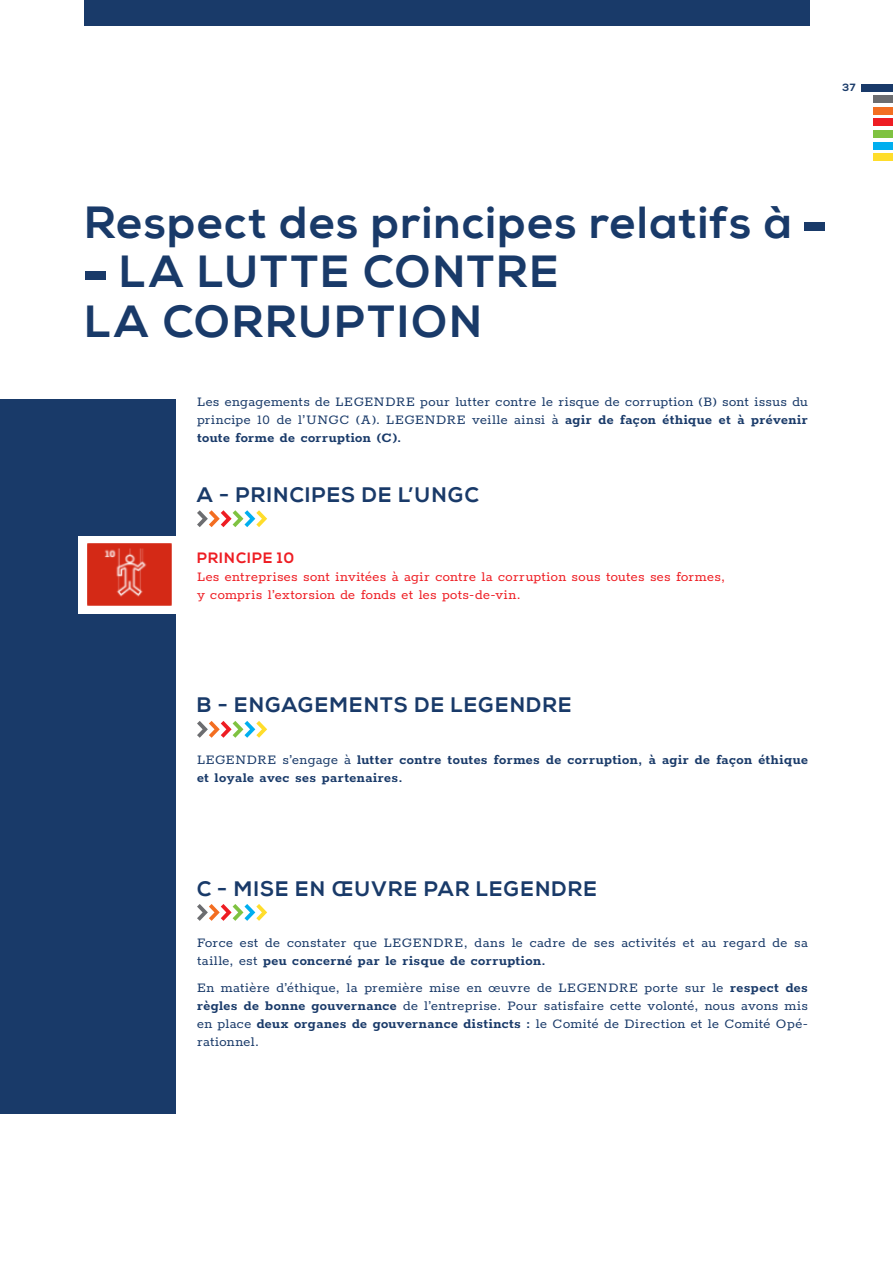
<style>
.page{position:relative;width:893px;height:1263px;background:#fff}
.page>*{position:absolute;margin:0;border:0;box-sizing:border-box;transform-origin:0 0}
.t1{font:700 45px "Nexa";letter-spacing:.04em;color:#193a69}
.t2{font:700 45px "Nexa";letter-spacing:.06em;color:#193a69}
.t3{font:700 21px "Nexa";letter-spacing:.07em;color:#193a69}
.t4{font:15px/18px "Rokkitt";letter-spacing:.025em;color:#193a69;text-align:justify}
.t5{font:15px/18px "Rokkitt";letter-spacing:.02em;color:#ee1d23}
.t6{font:700 15px/18px "Rokkitt";letter-spacing:.03em;color:#193a69}
.t7{font:700 15px "Nexa";letter-spacing:.07em;color:#ee1d23}
.t8{font:700 10.5px "Nexa";color:#193a69}
.s1{font-weight:700}
.s2{font-weight:400}
</style>
<div class="page">
<div style="left:0;top:400px;width:176px;height:714px;background:#193a69"></div>
<div style="left:78px;top:536px;width:113px;height:78px;background:#fff"></div>
<svg style="left:197px;top:510px;width:70px;height:17px"></svg>
<svg style="left:197px;top:721px;width:70px;height:17px"></svg>
<svg style="left:197px;top:904px;width:70px;height:17px"></svg>
<div style="left:804px;top:222px;width:21px;height:8px;background:#193a69"></div>
<div style="left:85px;top:272px;width:20px;height:8px;background:#193a69"></div>
<img style="left:87px;top:543px;width:85px;height:63px">
<div style="left:862px;top:84px;width:31px;height:8px;background:#193a69"></div>
<div style="left:874px;top:95px;width:19px;height:8px;background:#6c6d70"></div>
<div style="left:874px;top:107px;width:19px;height:8px;background:#f36e21"></div>
<div style="left:874px;top:119px;width:19px;height:7px;background:#ee1d23"></div>
<div style="left:874px;top:130px;width:19px;height:8px;background:#7fc241"></div>
<div style="left:874px;top:142px;width:19px;height:7px;background:#00aeef"></div>
<div style="left:874px;top:153px;width:19px;height:8px;background:#ffdd2b"></div>
<div style="left:84px;top:0;width:725px;height:26px;background:#193a69"></div>
<p class="t8" style="left:842px;top:82px;width:15px">37</p>
<p class="t1" style="left:85px;top:196px;width:708px">Respect des principes relatifs à</p>
<p class="t1" style="left:120px;top:246px;width:440px">LA LUTTE CONTRE</p>
<p class="t2" style="left:85px;top:295px;width:398px">LA CORRUPTION</p>
<p class="t4" style="left:197px;top:391px;width:612px">Les engagements de LEGENDRE pour lutter contre le risque de corruption (B) sont issus du principe 10 de l’UNGC (A). LEGENDRE veille ainsi à <span class="s1">agir de façon éthique et à prévenir toute forme de corruption (C).</span></p>
<p class="t3" style="left:197px;top:482px;width:283px">A - PRINCIPES DE L’UNGC</p>
<p class="t7" style="left:197px;top:549px;width:99px">PRINCIPE 10</p>
<p class="t5" style="left:197px;top:567px;width:529px">Les entreprises sont invitées à agir contre la corruption sous toutes ses formes, y compris l’extorsion de fonds et les pots-de-vin.</p>
<p class="t3" style="left:197px;top:693px;width:376px">B - ENGAGEMENTS DE LEGENDRE</p>
<p class="t6" style="left:197px;top:750px;width:612px"><span class="s2">LEGENDRE s’engage à</span> lutter contre toutes formes de corruption, à agir de façon éthique et loyale avec ses partenaires.</p>
<p class="t3" style="left:197px;top:876px;width:401px">C - MISE EN ŒUVRE PAR LEGENDRE</p>
<p class="t4" style="left:197px;top:933px;width:612px">Force est de constater que LEGENDRE, dans le cadre de ses activités et au regard de sa taille, est <span class="s1">peu concerné par le risque de corruption.</span></p>
<p class="t4" style="left:197px;top:977px;width:612px">En matière d’éthique, la première mise en œuvre de LEGENDRE porte sur le <span class="s1">respect des règles de bonne gouvernance</span> de l’entreprise. Pour satisfaire cette volonté, nous avons mis en place <span class="s1">deux organes de gouvernance distincts :</span> le Comité de Direction et le Comité Opé&shy;rationnel.</p>
</div>
